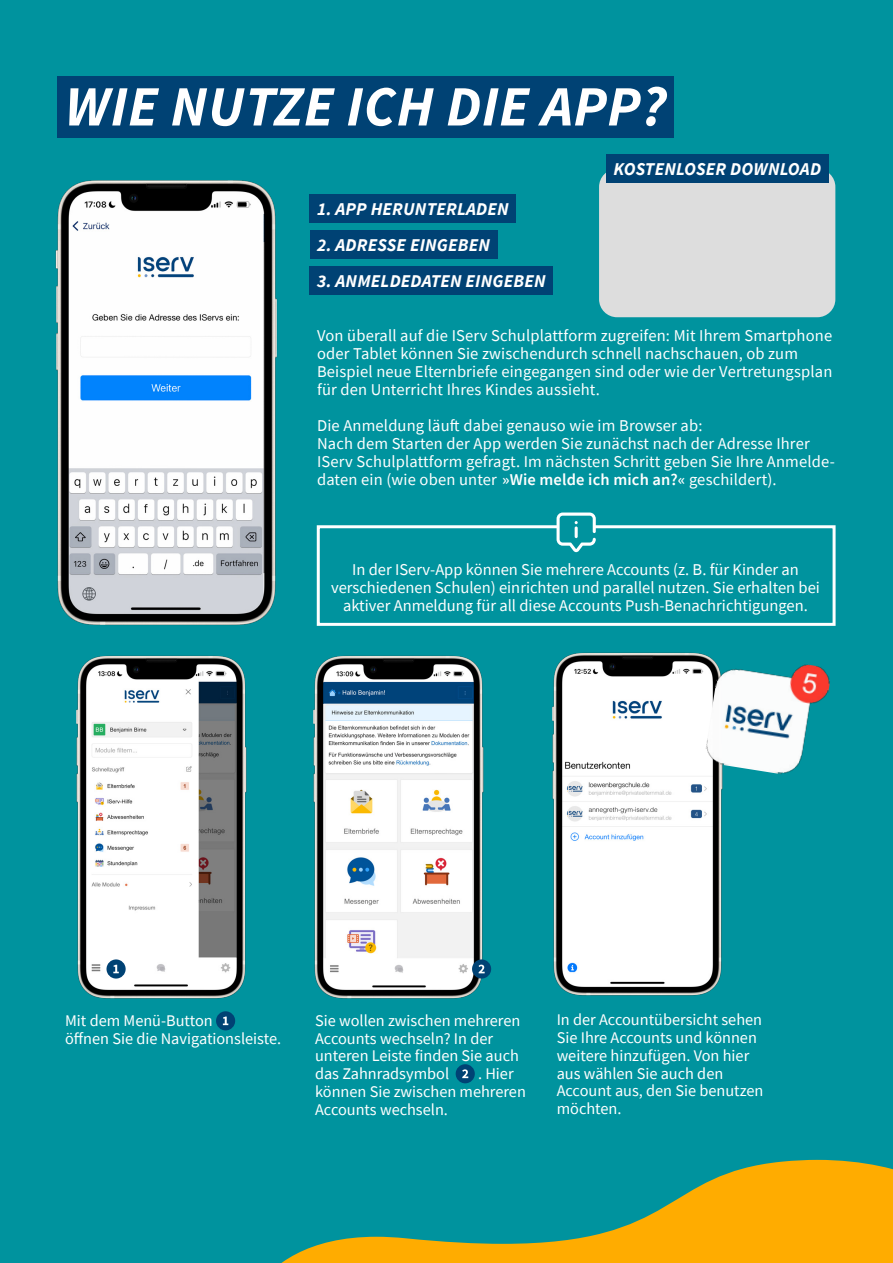
<style>
.page{position:relative;width:893px;height:1263px;background:#00939e}
.page>*{position:absolute;margin:0;border:0;box-sizing:border-box;transform-origin:0 0}
.t1{font:italic 700 57px "Source Sans Pro";letter-spacing:.01em;color:#fff}
.t2{font:italic 700 18px "Source Sans Pro";letter-spacing:.01em;color:#fff}
.t3{font:16.5px/18px "Source Sans Pro";letter-spacing:.01em;color:#fff}
.t4{font:16.2px/17.7px "Source Sans Pro";color:#fff}
.s1{font-weight:600}
</style>
<div class="page">
<svg style="left:281px;top:1160px;width:612px;height:103px"></svg>
<div style="left:57px;top:77px;width:617px;height:61px;background:#004274"></div>
<img style="left:55px;top:180px;width:222px;height:445px">
<div style="left:310px;top:230px;width:187px;height:29px;background:#004274"></div>
<div style="left:310px;top:195px;width:206px;height:28px;background:#004274"></div>
<div style="left:310px;top:266px;width:243px;height:28px;background:#004274"></div>
<img style="left:76px;top:655px;width:171px;height:344px">
<img style="left:313px;top:655px;width:176px;height:344px">
<img style="left:552px;top:652px;width:171px;height:344px">
<div style="left:317px;top:525px;width:519px;height:101px;border:3px solid #fff"></div>
<svg style="left:557px;top:512px;width:39px;height:40px"></svg>
<div style="left:216px;top:1011px;width:19px;height:19px;background:#004274;border-radius:50%"></div>
<svg style="left:223px;top:1016px;width:5px;height:9px"></svg>
<div style="left:456px;top:1064px;width:19px;height:19px;background:#004274;border-radius:50%"></div>
<svg style="left:462px;top:1069px;width:6px;height:9px"></svg>
<div style="left:107px;top:959px;width:19px;height:19px;background:#004274;border-radius:50%"></div>
<svg style="left:113px;top:965px;width:6px;height:8px"></svg>
<div style="left:472px;top:959px;width:19px;height:19px;background:#004274;border-radius:50%"></div>
<svg style="left:478px;top:965px;width:7px;height:8px"></svg>
<div style="left:599px;top:169px;width:236px;height:148px;background:#ddd;border-radius:18px"></div>
<div style="left:606px;top:154px;width:222px;height:28px;background:#004274"></div>
<img style="left:703px;top:652px;width:127px;height:127px">
<h1 class="t1" style="left:65px;top:68px;width:603px">WIE NUTZE ICH DIE APP?</h1>
<p class="t2" style="left:317px;top:197px;width:193px">1. APP HERUNTERLADEN</p>
<p class="t2" style="left:317px;top:233px;width:175px">2. ADRESSE EINGEBEN</p>
<p class="t2" style="left:317px;top:269px;width:230px">3. ANMELDEDATEN EINGEBEN</p>
<p class="t2" style="left:613px;top:157px;width:209px">KOSTENLOSER DOWNLOAD</p>
<p class="t3" style="left:317px;top:327px;width:517px">Von überall auf die IServ Schulplattform zugreifen: Mit Ihrem Smartphone oder Tablet können Sie zwischendurch schnell nachschauen, ob zum Beispiel neue Elternbriefe eingegangen sind oder wie der Vertretungsplan für den Unterricht Ihres Kindes aussieht.</p>
<p class="t3" style="left:317px;top:417px;width:519px">Die Anmeldung läuft dabei genauso wie im Browser ab:<br>Nach dem Starten der App werden Sie zunächst nach der Adresse Ihrer IServ Schulplattform gefragt. Im nächsten Schritt geben Sie Ihre Anmelde&shy;daten ein (wie oben unter <span class="s1">»Wie melde ich mich an?«</span> geschildert).</p>
<p class="t3" style="left:331px;top:561px;width:490px;text-align:center">In der IServ-App können Sie mehrere Accounts (z. B. für Kinder an verschiedenen Schulen) einrichten und parallel nutzen. Sie erhalten bei aktiver Anmeldung für all diese Accounts Push-Benachrichtigungen.</p>
<p class="t4" style="left:65px;top:1012px;width:217px">Mit dem Menü-Button<br>öffnen Sie die Navigationsleiste.</p>
<p class="t4" style="left:315px;top:1011px;width:207px">Sie wollen zwischen mehreren<br>Accounts wechseln? In der unteren Leiste finden Sie auch das Zahnradsymbol</p>
<p class="t4" style="left:315px;top:1065px;width:212px;text-indent:163px">. Hier können Sie zwischen mehreren<br>Accounts wechseln.</p>
<p class="t4" style="left:557px;top:1011px;width:208px">In der Accountübersicht sehen<br>Sie Ihre Accounts und können weitere hinzufügen. Von hier aus wählen Sie auch den<br>Account aus, den Sie benutzen möchten.</p>
</div>
